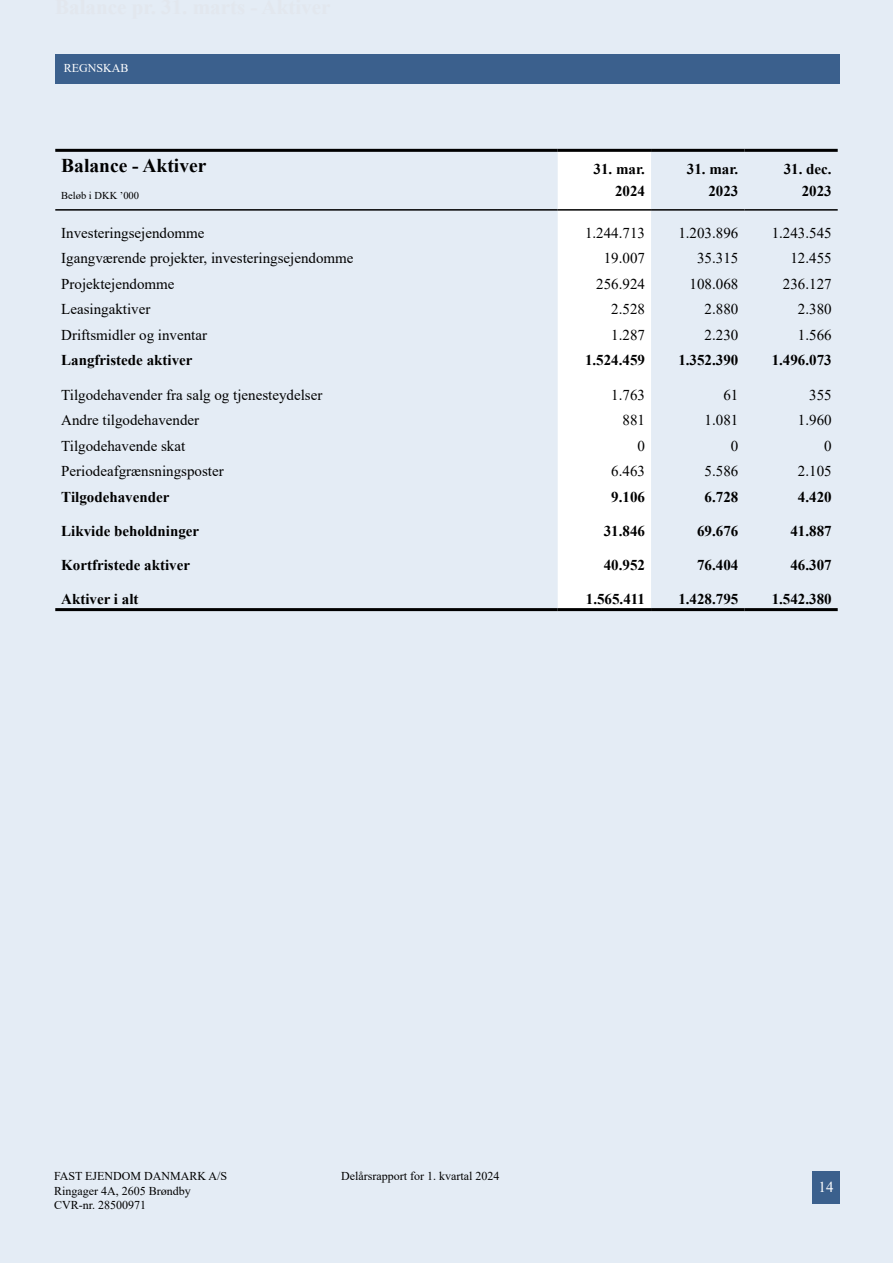
<style>
.page{position:relative;width:893px;height:1263px;background:#e4ecf5}
.page>*{position:absolute;margin:0;border:0;box-sizing:border-box;transform-origin:0 0}
.t1{font:700 19.5px "Times New Roman";color:#000}
.t2{font:15px "Times New Roman";color:#000}
.t3{font:700 15px "Times New Roman";color:#000}
.t4{font:15px "Times New Roman";color:#fff}
.t5{font:12px/14.4px "Times New Roman";color:#000}
.t6{font:12px "Times New Roman";color:#fff}
.t7{font:10.5px "Times New Roman";color:#000}
</style>
<div class="page">
<div style="left:812px;top:1171px;width:28px;height:32px;background:#3b608d"></div>
<div style="left:55px;top:54px;width:785px;height:30px;background:#3b608d"></div>
<svg style="left:558px;top:152px;width:93px;height:456px"></svg>
<hr style="left:55px;top:149px;width:503px;height:3px;background:#000">
<hr style="left:558px;top:149px;width:93px;height:3px;background:#000">
<hr style="left:651px;top:149px;width:93px;height:3px;background:#000">
<hr style="left:744px;top:149px;width:94px;height:3px;background:#000">
<hr style="left:55px;top:608px;width:503px;height:3px;background:#000">
<hr style="left:651px;top:608px;width:93px;height:3px;background:#000">
<hr style="left:744px;top:608px;width:94px;height:3px;background:#000">
<hr style="left:55px;top:209px;width:503px;height:2px;background:#000">
<hr style="left:558px;top:209px;width:93px;height:2px;background:#000">
<hr style="left:651px;top:209px;width:93px;height:2px;background:#000">
<hr style="left:744px;top:209px;width:94px;height:2px;background:#000">
<hr style="left:558px;top:608px;width:93px;height:3px;background:#000">
<p class="t6" style="left:64px;top:60px;width:66px">REGNSKAB</p>
<h1 class="t1" style="left:61px;top:151px;width:147px">Balance - Aktiver</h1>
<p class="t3" style="left:593px;top:158px;width:53px">31. mar.</p>
<p class="t3" style="left:687px;top:158px;width:53px">31. mar.</p>
<p class="t3" style="left:784px;top:158px;width:49px">31. dec.</p>
<p class="t7" style="left:61px;top:188px;width:79px">Beløb i DKK ’000</p>
<p class="t3" style="left:615px;top:180px;width:31px">2024</p>
<p class="t3" style="left:708px;top:180px;width:31px">2023</p>
<p class="t3" style="left:802px;top:180px;width:31px">2023</p>
<p class="t2" style="left:61px;top:222px;width:145px">Investeringsejendomme</p>
<p class="t2" style="left:585px;top:222px;width:61px">1.244.713</p>
<p class="t2" style="left:678px;top:222px;width:61px">1.203.896</p>
<p class="t2" style="left:772px;top:222px;width:61px">1.243.545</p>
<p class="t2" style="left:61px;top:248px;width:294px">Igangværende projekter, investeringsejendomme</p>
<p class="t2" style="left:604px;top:248px;width:43px">19.007</p>
<p class="t2" style="left:697px;top:248px;width:43px">35.315</p>
<p class="t2" style="left:790px;top:248px;width:43px">12.455</p>
<p class="t2" style="left:61px;top:273px;width:115px">Projektejendomme</p>
<p class="t2" style="left:596px;top:273px;width:50px">256.924</p>
<p class="t2" style="left:690px;top:273px;width:50px">108.068</p>
<p class="t2" style="left:783px;top:273px;width:50px">236.127</p>
<p class="t2" style="left:61px;top:299px;width:91px">Leasingaktiver</p>
<p class="t2" style="left:611px;top:299px;width:35px">2.528</p>
<p class="t2" style="left:705px;top:299px;width:35px">2.880</p>
<p class="t2" style="left:798px;top:299px;width:35px">2.380</p>
<p class="t2" style="left:61px;top:324px;width:147px">Driftsmidler og inventar</p>
<p class="t2" style="left:611px;top:324px;width:35px">1.287</p>
<p class="t2" style="left:705px;top:324px;width:35px">2.230</p>
<p class="t2" style="left:798px;top:324px;width:35px">1.566</p>
<p class="t3" style="left:61px;top:350px;width:133px">Langfristede aktiver</p>
<p class="t3" style="left:585px;top:350px;width:61px">1.524.459</p>
<p class="t3" style="left:678px;top:350px;width:61px">1.352.390</p>
<p class="t3" style="left:772px;top:350px;width:61px">1.496.073</p>
<p class="t2" style="left:61px;top:384px;width:263px">Tilgodehavender fra salg og tjenesteydelser</p>
<p class="t2" style="left:611px;top:384px;width:35px">1.763</p>
<p class="t2" style="left:723px;top:384px;width:16px">61</p>
<p class="t2" style="left:809px;top:384px;width:24px">355</p>
<p class="t2" style="left:61px;top:409px;width:139px">Andre tilgodehavender</p>
<p class="t2" style="left:622px;top:409px;width:24px">881</p>
<p class="t2" style="left:705px;top:409px;width:35px">1.081</p>
<p class="t2" style="left:798px;top:409px;width:35px">1.960</p>
<p class="t2" style="left:61px;top:435px;width:126px">Tilgodehavende skat</p>
<p class="t2" style="left:637px;top:435px;width:9px">0</p>
<p class="t2" style="left:731px;top:435px;width:9px">0</p>
<p class="t2" style="left:824px;top:435px;width:9px">0</p>
<p class="t2" style="left:61px;top:460px;width:164px">Periodeafgrænsningsposter</p>
<p class="t2" style="left:611px;top:460px;width:35px">6.463</p>
<p class="t2" style="left:705px;top:460px;width:35px">5.586</p>
<p class="t2" style="left:798px;top:460px;width:35px">2.105</p>
<p class="t3" style="left:61px;top:486px;width:110px">Tilgodehavender</p>
<p class="t3" style="left:611px;top:486px;width:35px">9.106</p>
<p class="t3" style="left:705px;top:486px;width:35px">6.728</p>
<p class="t3" style="left:798px;top:486px;width:35px">4.420</p>
<p class="t3" style="left:61px;top:520px;width:139px">Likvide beholdninger</p>
<p class="t3" style="left:604px;top:520px;width:43px">31.846</p>
<p class="t3" style="left:697px;top:520px;width:43px">69.676</p>
<p class="t3" style="left:790px;top:520px;width:43px">41.887</p>
<p class="t3" style="left:61px;top:554px;width:130px">Kortfristede aktiver</p>
<p class="t3" style="left:604px;top:554px;width:43px">40.952</p>
<p class="t3" style="left:697px;top:554px;width:43px">76.404</p>
<p class="t3" style="left:790px;top:554px;width:43px">46.307</p>
<p class="t3" style="left:61px;top:588px;width:79px">Aktiver i alt</p>
<p class="t3" style="left:586px;top:588px;width:61px">1.565.411</p>
<p class="t3" style="left:678px;top:588px;width:61px">1.428.795</p>
<p class="t3" style="left:772px;top:588px;width:61px">1.542.380</p>
<p class="t5" style="left:54px;top:1168px;width:175px">FAST EJENDOM DANMARK A/S<br>Ringager 4A, 2605 Brøndby<br>CVR-nr. 28500971</p>
<p class="t5" style="left:341px;top:1168px;width:160px">Delårsrapport for 1. kvartal 2024</p>
<p class="t4" style="left:819px;top:1177px;width:16px">14</p>
</div>
